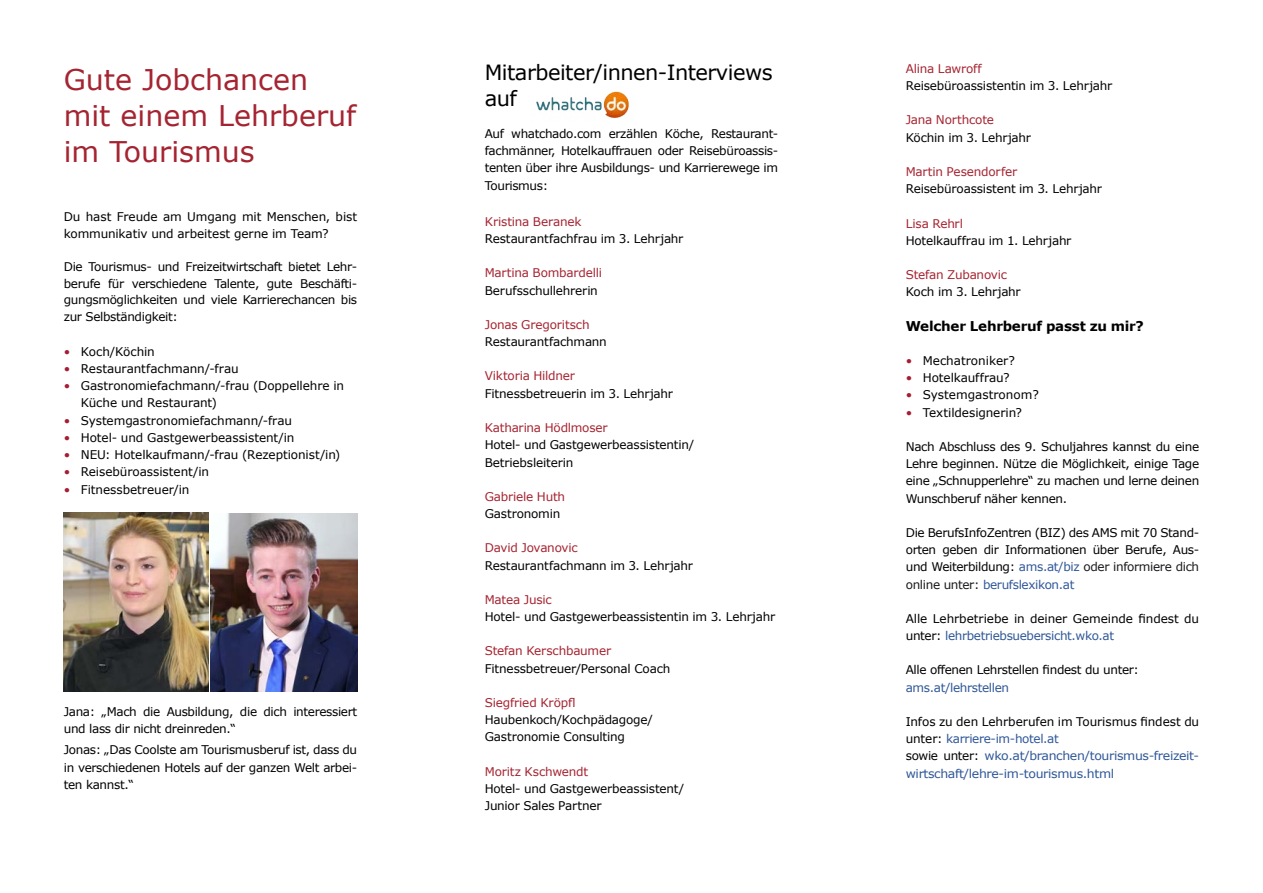
<style>
.page{position:relative;width:1263px;height:893px;background:#fff}
.page>*{position:absolute;margin:0;border:0;box-sizing:border-box;transform-origin:0 0}
.Überschrift_2{font:28.5px/36px "Verdana";color:#a52431}
.Zwischentitel{font:21px "Verdana";letter-spacing:-.025em;color:#000}
.Zwischentitel-2{font:700 13.5px "Verdana";letter-spacing:-.015em;color:#000}
.Fließtext{font:12px/17.2px "Verdana";letter-spacing:-.015em;color:#000}
.Fließtext-2{font:12px "Verdana";letter-spacing:-.015em;color:#a52431}
.Fließtext-3{font:12px/17.2px "Verdana";letter-spacing:-.03em;color:#2f5798;scale:1.04 1}
.Fließtext-4{font:12px "Verdana";letter-spacing:-.03em;color:#2f5798}
.s1{color:#a51d32}
.s2{color:#2f5798}
.s3{color:#1a181c}
.s4{color:#000}
</style>
<div class="page">
<img style="left:64px;top:512px;width:144px;height:179px">
<img style="left:210px;top:513px;width:147px;height:178px">
<img style="left:536px;top:91px;width:93px;height:27px">
<h2 class="Überschrift_2" style="left:64px;top:61px;width:294px">Gute Jobchancen mit einem Lehrberuf im Tourismus</h2>
<p class="Fließtext" style="left:64px;top:208px;width:295px;line-height:16.5px">Du hast Freude am Umgang mit Menschen, bist kommunikativ und arbeitest gerne im Team?</p>
<p class="Fließtext" style="left:64px;top:258px;width:295px;line-height:16.8px;text-align:justify">Die Tourismus- und Freizeitwirtschaft bietet Lehr&shy;berufe für verschiedene Talente, gute Beschäfti&shy;gungsmöglichkeiten und viele Karrierechancen bis zur Selbständigkeit:</p>
<p class="Fließtext" style="left:64px;top:342px;width:92px"><span class="s1">•</span> Koch/Köchin</p>
<p class="Fließtext" style="left:64px;top:360px;width:176px"><span class="s1">•</span> Restaurantfachmann/-frau</p>
<p class="Fließtext" style="left:81px;top:377px;width:265px;text-indent:-17px"><span class="s1">•</span> Gastronomiefachmann/-frau (Doppellehre in<br>Küche und Restaurant)</p>
<p class="Fließtext" style="left:64px;top:411px;width:230px"><span class="s1">•</span> Systemgastronomiefachmann/-frau</p>
<p class="Fließtext" style="left:64px;top:429px;width:232px"><span class="s1">•</span> Hotel- und Gastgewerbeassistent/in</p>
<p class="Fließtext" style="left:64px;top:446px;width:278px"><span class="s1">•</span> NEU: Hotelkaufmann/-frau (Rezeptionist/in)</p>
<p class="Fließtext" style="left:64px;top:463px;width:147px"><span class="s1">•</span> Reisebüroassistent/in</p>
<p class="Fließtext" style="left:64px;top:480px;width:127px"><span class="s1">•</span> Fitnessbetreuer/in</p>
<p class="Fließtext" style="left:64px;top:703px;width:295px">Jana: „Mach die Ausbildung, die dich interessiert und lass dir nicht dreinreden.“</p>
<p class="Fließtext" style="left:64px;top:741px;width:295px;text-align:justify">Jonas: „Das Coolste am Tourismusberuf ist, dass du in verschiedenen Hotels auf der ganzen Welt arbei&shy;ten kannst.“</p>
<h3 class="Zwischentitel" style="left:485px;top:58px;width:289px">Mitarbeiter/innen-Interviews</h3>
<h3 class="Zwischentitel" style="left:485px;top:84px;width:34px">auf</h3>
<p class="Fließtext" style="left:485px;top:125px;width:295px;text-align:justify">Auf whatchado.com erzählen Köche, Restaurant&shy;fachmänner, Hotelkauffrauen oder Reisebüroassis&shy;tenten über ihre Ausbildungs- und Karrierewege im Tourismus:</p>
<p class="Fließtext-2" style="left:485px;top:213px;width:98px">Kristina Beranek</p>
<p class="Fließtext" style="left:485px;top:230px;width:200px">Restaurantfachfrau im 3. Lehrjahr</p>
<p class="Fließtext-2" style="left:485px;top:265px;width:119px">Martina Bombardelli</p>
<p class="Fließtext" style="left:485px;top:282px;width:115px">Berufsschullehrerin</p>
<p class="Fließtext-2" style="left:485px;top:316px;width:106px">Jonas Gregoritsch</p>
<p class="Fließtext" style="left:485px;top:333px;width:124px">Restaurantfachmann</p>
<p class="Fließtext-2" style="left:485px;top:368px;width:92px">Viktoria Hildner</p>
<p class="Fließtext" style="left:485px;top:385px;width:190px">Fitnessbetreuerin im 3. Lehrjahr</p>
<p class="Fließtext-2" style="left:485px;top:419px;width:124px">Katharina Hödlmoser</p>
<p class="Fließtext" style="left:485px;top:436px;width:211px">Hotel- und Gastgewerbeassistentin/</p>
<p class="Fließtext" style="left:485px;top:453px;width:90px">Betriebsleiterin</p>
<p class="Fließtext-2" style="left:485px;top:488px;width:82px">Gabriele Huth</p>
<p class="Fließtext" style="left:485px;top:505px;width:77px">Gastronomin</p>
<p class="Fließtext-2" style="left:485px;top:540px;width:94px">David Jovanovic</p>
<p class="Fließtext" style="left:485px;top:556px;width:210px">Restaurantfachmann im 3. Lehrjahr</p>
<p class="Fließtext-2" style="left:485px;top:591px;width:69px">Matea Jusic</p>
<p class="Fließtext" style="left:485px;top:608px;width:292px">Hotel- und Gastgewerbeassistentin im 3. Lehrjahr</p>
<p class="Fließtext-2" style="left:485px;top:643px;width:128px">Stefan Kerschbaumer</p>
<p class="Fließtext" style="left:485px;top:659px;width:187px">Fitnessbetreuer/Personal Coach</p>
<p class="Fließtext-2" style="left:485px;top:694px;width:92px">Siegfried Kröpfl</p>
<p class="Fließtext" style="left:485px;top:711px;width:170px">Haubenkoch/Kochpädagoge/</p>
<p class="Fließtext" style="left:485px;top:728px;width:142px">Gastronomie Consulting</p>
<p class="Fließtext-2" style="left:485px;top:763px;width:105px">Moritz Kschwendt</p>
<p class="Fließtext" style="left:485px;top:780px;width:201px">Hotel- und Gastgewerbeassistent/</p>
<p class="Fließtext" style="left:485px;top:797px;width:118px">Junior Sales Partner</p>
<p class="Fließtext-2" style="left:906px;top:60px;width:78px">Alina Lawroff</p>
<p class="Fließtext" style="left:906px;top:77px;width:208px">Reisebüroassistentin im 3. Lehrjahr</p>
<p class="Fließtext-2" style="left:906px;top:112px;width:90px">Jana Northcote</p>
<p class="Fließtext" style="left:906px;top:129px;width:127px">Köchin im 3. Lehrjahr</p>
<p class="Fließtext-2" style="left:906px;top:163px;width:113px">Martin Pesendorfer</p>
<p class="Fließtext" style="left:906px;top:180px;width:198px">Reisebüroassistent im 3. Lehrjahr</p>
<p class="Fließtext-2" style="left:906px;top:215px;width:59px">Lisa Rehrl</p>
<p class="Fließtext" style="left:906px;top:232px;width:167px">Hotelkauffrau im 1. Lehrjahr</p>
<p class="Fließtext-2" style="left:906px;top:266px;width:103px">Stefan Zubanovic</p>
<p class="Fließtext" style="left:906px;top:283px;width:116px">Koch im 3. Lehrjahr</p>
<h3 class="Zwischentitel-2" style="left:906px;top:316px;width:240px">Welcher Lehrberuf passt zu mir?</h3>
<p class="Fließtext" style="left:906px;top:352px;width:111px"><span class="s1">•</span> Mechatroniker?</p>
<p class="Fließtext" style="left:906px;top:369px;width:105px"><span class="s1">•</span> Hotelkauffrau?</p>
<p class="Fließtext" style="left:906px;top:386px;width:135px"><span class="s1">•</span> Systemgastronom?</p>
<p class="Fließtext" style="left:906px;top:403px;width:118px"><span class="s1">•</span> Textildesignerin?</p>
<p class="Fließtext" style="left:906px;top:438px;width:295px;text-align:justify">Nach Abschluss des 9. Schuljahres kannst du eine Lehre beginnen. Nütze die Möglichkeit, einige Tage eine „Schnupperlehre“ zu machen und lerne deinen Wunschberuf näher kennen.</p>
<p class="Fließtext" style="left:906px;top:524px;width:295px;text-align:justify">Die BerufsInfoZentren (BIZ) des AMS mit 70 Stand&shy;orten geben dir Informationen über Berufe, Aus&shy;und Weiterbildung: <span class="s2">ams.at/biz</span> <span class="s3">oder informiere dich online unter:</span> <span class="s2">berufslexikon.at</span></p>
<p class="Fließtext" style="left:906px;top:610px;width:295px">Alle Lehrbetriebe in deiner Gemeinde findest du unter: <span class="s2">lehrbetriebsuebersicht.wko.at</span></p>
<p class="Fließtext" style="left:906px;top:661px;width:235px">Alle offenen Lehrstellen findest du unter:</p>
<p class="Fließtext-4" style="left:906px;top:679px;width:105px">ams.at/lehrstellen</p>
<p class="Fließtext" style="left:906px;top:713px;width:295px">Infos zu den Lehrberufen im Tourismus findest du unter: <span class="s2">karriere-im-hotel.at</span></p>
<p class="Fließtext-3" style="left:906px;top:747px;width:284px"><span class="s4">sowie unter:</span> wko.at/branchen/tourismus-freizeit&shy;wirtschaft/lehre-im-tourismus.html</p>
</div>
